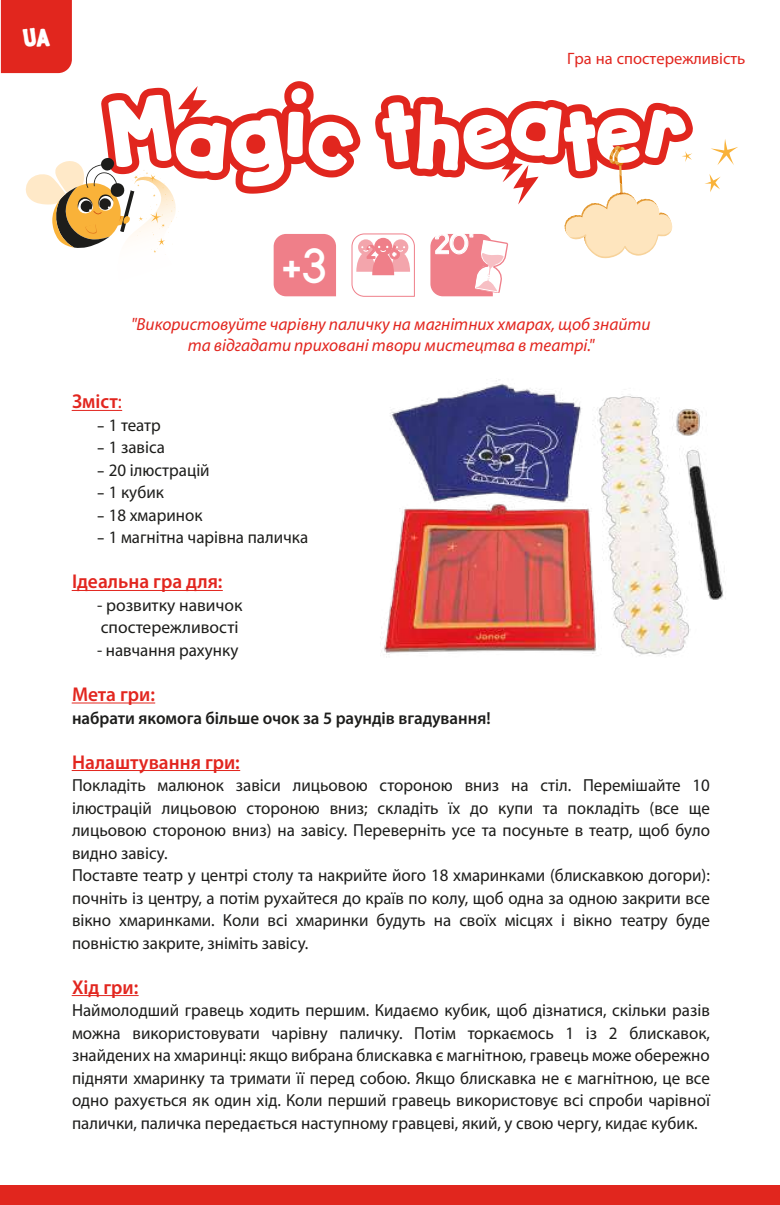
<style>
.page{position:relative;width:780px;height:1205px;background:#fff}
.page>*{position:absolute;margin:0;border:0;box-sizing:border-box;transform-origin:0 0}
.t1{font:700 47.75px "Louis George Cafe";color:#fff}
.t2{font:700 30.25px "Louis George Cafe";color:#fff}
.t3{font:25px "Tykewriter Bold Bobbing mod";color:#fff}
.t4{font:600 20px "Myriad Pro";color:#e2261f}
.t5{font:700 18.25px "Louis George Cafe";color:#ef7f8a}
.t6{font:17.5px/22.5px "Myriad Pro";color:#1d1d1b}
.t7{font:italic 17.5px/21px "Myriad Pro";color:#e2261f;text-align:center}
.t8{font:600 17.5px "Myriad Pro";color:#1d1d1b}
.t9{font:16.5px "Myriad Pro";color:#e2261f}
.s1{font-weight:400}
.s2{font-family:"Louis George Cafe"}
</style>
<div class="page">
<div style="left:0;top:1186px;width:780px;height:19px;background:#e1261e"></div>
<div style="left:1px;top:0;width:71px;height:73px;background:#e1261e"></div>
<svg style="left:711px;top:139px;width:27px;height:26px"></svg>
<svg style="left:705px;top:174px;width:15px;height:18px"></svg>
<svg style="left:25px;top:81px;width:667px;height:216px"></svg>
<hr style="left:72px;top:410px;width:46px;height:1px;background:#e2261f">
<hr style="left:72px;top:590px;width:150px;height:1px;background:#e2261f">
<hr style="left:72px;top:702px;width:83px;height:1px;background:#e2261f">
<hr style="left:72px;top:770px;width:168px;height:1px;background:#e2261f">
<hr style="left:72px;top:995px;width:66px;height:1px;background:#e2261f">
<img style="left:380px;top:379px;width:345px;height:277px">
<h3 class="t3" style="left:22px;top:25px;width:30px">UA</h3>
<p class="t9" style="left:567px;top:48px;width:180px">Гра на спостережливість</p>
<h1 class="t1" style="left:282px;top:233px;width:48px">+3</h1>
<p class="t5" style="left:366px;top:240px;width:36px">2 - 6</p>
<h2 class="t2" style="left:434px;top:223px;width:43px">20'</h2>
<p class="t7" style="left:131px;top:314px;width:521px">"Використовуйте чарівну паличку на магнітних хмарах, щоб знайти та відгадати приховані твори мистецтва в театрі."</p>
<p class="t4" style="left:72px;top:389px;width:51px">Зміст<span class="s1">:</span></p>
<p class="t6" style="left:97px;top:413px;width:65px"><span class="s2">-</span> 1 театр</p>
<p class="t6" style="left:97px;top:436px;width:69px"><span class="s2">-</span> 1 завіса</p>
<p class="t6" style="left:97px;top:458px;width:114px"><span class="s2">-</span> 20 ілюстрацій</p>
<p class="t6" style="left:97px;top:481px;width:68px"><span class="s2">-</span> 1 кубик</p>
<p class="t6" style="left:97px;top:503px;width:107px"><span class="s2">-</span> 18 хмаринок</p>
<p class="t6" style="left:97px;top:526px;width:213px"><span class="s2">-</span> 1 магнітна чарівна паличка</p>
<p class="t4" style="left:72px;top:569px;width:152px">Ідеальна гра для:</p>
<p class="t6" style="left:97px;top:593px;width:147px">- розвитку навичок спостережливості</p>
<p class="t6" style="left:97px;top:638px;width:143px">- навчання рахунку</p>
<p class="t4" style="left:72px;top:681px;width:84px">Мета гри:</p>
<p class="t8" style="left:72px;top:706px;width:420px">набрати якомога більше очок за 5 раундів вгадування!</p>
<p class="t4" style="left:72px;top:749px;width:169px">Налаштування гри:</p>
<p class="t6" style="left:72px;top:773px;width:639px">Покладіть малюнок завіси лицьовою стороною вниз на стіл. Перемішайте 10 ілюстрацій лицьовою стороною вниз; складіть їх до купи та покладіть (все ще лицьовою стороною вниз) на завісу. Переверніть усе та посуньте в театр, щоб було видно завісу.<br>Поставте театр у центрі столу та накрийте його 18 хмаринками (блискавкою догори): почніть із центру, а потім рухайтеся до країв по колу, щоб одна за одною закрити все вікно хмаринками. Коли всі хмаринки будуть на своїх місцях і вікно театру буде повністю закрите, зніміть завісу.</p>
<p class="t4" style="left:72px;top:974px;width:68px">Хід гри:</p>
<p class="t6" style="left:72px;top:998px;width:639px;text-align:justify">Наймолодший гравець ходить першим. Кидаємо кубик, щоб дізнатися, скільки разів можна використовувати чарівну паличку. Потім торкаємось 1 із 2 блискавок, знайдених на хмаринці: якщо вибрана блискавка є магнітною, гравець може обережно підняти хмаринку та тримати її перед собою. Якщо блискавка не є магнітною, це все одно рахується як один хід. Коли перший гравець використовує всі спроби чарівної палички, паличка передається наступному гравцеві, який, у свою чергу, кидає кубик.</p>
</div>
